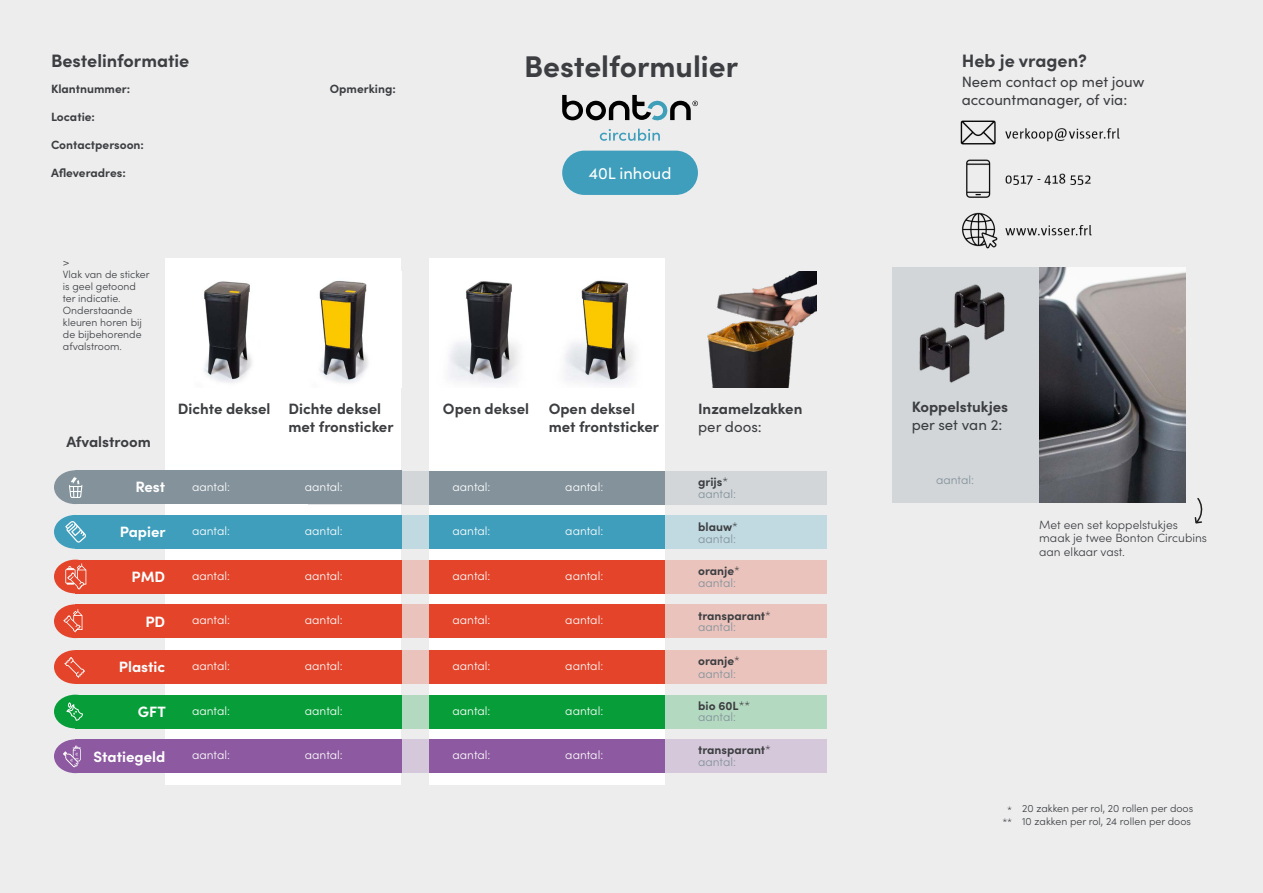
<style>
.page{position:relative;width:1263px;height:893px;background:#ededee}
.page>*{position:absolute;margin:0;border:0;box-sizing:border-box;transform-origin:0 0}
.t1{font:700 30px "Sofia Pro";color:#3c3e41}
.t2{font:700 18px "Sofia Pro";color:#3c3e41}
.t3{font:16.5px "Sofia Pro";color:#fff}
.t4{font:700 15px/18px "Sofia Pro";color:#3c3e41}
.t5{font:15px/18px "Sofia Pro";color:#3c3e41}
.t6{font:700 15px "Sofia Pro";color:#fff}
.t7{font:300 12px "Sofia Pro";color:#fff}
.t8{font:700 12px "Sofia Pro";color:#3c3e41}
.t9{font:300 12px/13.5px "Sofia Pro";color:#3c3e41}
.t10{font:300 12px "Sofia Pro";color:#83929b}
.t11{font:300 10.5px/12px "Sofia Pro";color:#3c3e41}
.s1{font-weight:300}
</style>
<div class="page">
<div style="left:165px;top:259px;width:236px;height:526px;background:#fff"></div>
<div style="left:429px;top:259px;width:236px;height:526px;background:#fff"></div>
<div style="left:892px;top:267px;width:147px;height:235px;background:#d2d6d9"></div>
<div style="left:309px;top:739px;width:518px;height:34px;background:#d5c8da"></div>
<div style="left:429px;top:739px;width:236px;height:34px;background:#8d59a0"></div>
<div style="left:309px;top:515px;width:518px;height:34px;background:#c1d9e1"></div>
<div style="left:429px;top:515px;width:236px;height:34px;background:#3e9ebc"></div>
<div style="left:309px;top:560px;width:518px;height:33px;background:#eac3bd"></div>
<div style="left:429px;top:560px;width:236px;height:33px;background:#e3442a"></div>
<div style="left:309px;top:650px;width:518px;height:34px;background:#eac3bd"></div>
<div style="left:429px;top:650px;width:236px;height:34px;background:#e3442a"></div>
<div style="left:309px;top:695px;width:518px;height:33px;background:#b4d9c1"></div>
<div style="left:429px;top:695px;width:236px;height:33px;background:#079e39"></div>
<div style="left:309px;top:604px;width:518px;height:34px;background:#eac3bd"></div>
<div style="left:429px;top:604px;width:236px;height:34px;background:#e3442a"></div>
<div style="left:309px;top:471px;width:518px;height:34px;background:#d2d6d9"></div>
<div style="left:429px;top:471px;width:236px;height:34px;background:#83929b"></div>
<img style="left:204px;top:281px;width:164px;height:102px">
<img style="left:449px;top:280px;width:186px;height:105px">
<div style="left:75px;top:470px;width:326px;height:34px;background:#83929b"></div>
<div style="left:54px;top:470px;width:43px;height:34px;background:#83929b;border-radius:50%"></div>
<div style="left:75px;top:515px;width:326px;height:34px;background:#3e9ebc"></div>
<div style="left:54px;top:515px;width:43px;height:34px;background:#3e9ebc;border-radius:50%"></div>
<div style="left:75px;top:560px;width:326px;height:33px;background:#e3442a"></div>
<div style="left:54px;top:560px;width:43px;height:33px;background:#e3442a;border-radius:50%"></div>
<div style="left:75px;top:604px;width:326px;height:34px;background:#e3442a"></div>
<div style="left:54px;top:604px;width:43px;height:34px;background:#e3442a;border-radius:50%"></div>
<div style="left:75px;top:650px;width:326px;height:34px;background:#e3442a"></div>
<div style="left:54px;top:650px;width:43px;height:34px;background:#e3442a;border-radius:50%"></div>
<div style="left:75px;top:695px;width:326px;height:33px;background:#079e39"></div>
<div style="left:54px;top:695px;width:43px;height:33px;background:#079e39;border-radius:50%"></div>
<div style="left:75px;top:739px;width:326px;height:34px;background:#8d59a0"></div>
<div style="left:54px;top:739px;width:43px;height:34px;background:#8d59a0;border-radius:50%"></div>
<svg style="left:69px;top:476px;width:13px;height:22px"></svg>
<svg style="left:65px;top:521px;width:21px;height:22px"></svg>
<svg style="left:65px;top:563px;width:21px;height:27px"></svg>
<svg style="left:64px;top:657px;width:21px;height:21px"></svg>
<svg style="left:66px;top:702px;width:17px;height:19px"></svg>
<svg style="left:63px;top:745px;width:18px;height:23px"></svg>
<svg style="left:63px;top:609px;width:19px;height:23px"></svg>
<img style="left:919px;top:284px;width:86px;height:99px">
<svg style="left:600px;top:129px;width:60px;height:12px"></svg>
<svg style="left:562px;top:95px;width:136px;height:26px"></svg>
<div style="left:562px;top:151px;width:136px;height:44px;background:#3e9ebc;border-radius:22px"></div>
<img style="left:707px;top:271px;width:110px;height:116px">
<img style="left:1039px;top:267px;width:147px;height:235px">
<svg style="left:1194px;top:498px;width:9px;height:26px"></svg>
<img style="left:960px;top:120px;width:160px;height:129px">
<h2 class="t2" style="left:51px;top:47px;width:140px">Bestelinformatie</h2>
<p class="t8" style="left:51px;top:79px;width:81px">Klantnummer:</p>
<p class="t8" style="left:51px;top:108px;width:46px">Locatie:</p>
<p class="t8" style="left:51px;top:136px;width:94px">Contactpersoon:</p>
<p class="t8" style="left:51px;top:163px;width:76px">Afleveradres:</p>
<p class="t11" style="left:63px;top:256px;width:88px">&gt;<br>Vlak van de sticker is geel getoond ter indicatie.<br>Onderstaande kleuren horen bij de bijbehorende afvalstroom.</p>
<p class="t8" style="left:330px;top:79px;width:67px">Opmerking:</p>
<h1 class="t1" style="left:524px;top:44px;width:216px">Bestelformulier</h1>
<h3 class="t3" style="left:589px;top:161px;width:84px">40L inhoud</h3>
<p class="t4" style="left:66px;top:431px;width:86px">Afvalstroom</p>
<p class="t6" style="left:135px;top:475px;width:31px">Rest</p>
<p class="t6" style="left:120px;top:520px;width:47px">Papier</p>
<p class="t6" style="left:132px;top:565px;width:35px">PMD</p>
<p class="t6" style="left:145px;top:610px;width:21px">PD</p>
<p class="t6" style="left:119px;top:655px;width:48px">Plastic</p>
<p class="t6" style="left:138px;top:700px;width:29px">GFT</p>
<p class="t6" style="left:94px;top:745px;width:73px">Statiegeld</p>
<p class="t4" style="left:178px;top:399px;width:94px">Dichte deksel</p>
<p class="t4" style="left:443px;top:399px;width:88px">Open deksel</p>
<p class="t4" style="left:549px;top:399px;width:112px">Open deksel met frontsticker</p>
<p class="t4" style="left:288px;top:399px;width:107px">Dichte deksel met fronsticker</p>
<p class="t7" style="left:192px;top:478px;width:39px">aantal:</p>
<p class="t7" style="left:452px;top:478px;width:39px">aantal:</p>
<p class="t7" style="left:305px;top:478px;width:39px">aantal:</p>
<p class="t7" style="left:565px;top:478px;width:39px">aantal:</p>
<p class="t7" style="left:192px;top:522px;width:39px">aantal:</p>
<p class="t7" style="left:452px;top:522px;width:39px">aantal:</p>
<p class="t7" style="left:305px;top:522px;width:39px">aantal:</p>
<p class="t7" style="left:565px;top:522px;width:39px">aantal:</p>
<p class="t7" style="left:192px;top:567px;width:39px">aantal:</p>
<p class="t7" style="left:452px;top:567px;width:39px">aantal:</p>
<p class="t7" style="left:305px;top:567px;width:39px">aantal:</p>
<p class="t7" style="left:565px;top:567px;width:39px">aantal:</p>
<p class="t7" style="left:192px;top:611px;width:39px">aantal:</p>
<p class="t7" style="left:452px;top:611px;width:39px">aantal:</p>
<p class="t7" style="left:305px;top:611px;width:39px">aantal:</p>
<p class="t7" style="left:565px;top:611px;width:39px">aantal:</p>
<p class="t7" style="left:192px;top:657px;width:39px">aantal:</p>
<p class="t7" style="left:452px;top:657px;width:39px">aantal:</p>
<p class="t7" style="left:305px;top:657px;width:39px">aantal:</p>
<p class="t7" style="left:565px;top:657px;width:39px">aantal:</p>
<p class="t7" style="left:192px;top:702px;width:39px">aantal:</p>
<p class="t7" style="left:452px;top:702px;width:39px">aantal:</p>
<p class="t7" style="left:305px;top:702px;width:39px">aantal:</p>
<p class="t7" style="left:565px;top:702px;width:39px">aantal:</p>
<p class="t7" style="left:192px;top:746px;width:39px">aantal:</p>
<p class="t7" style="left:452px;top:746px;width:39px">aantal:</p>
<p class="t7" style="left:305px;top:746px;width:39px">aantal:</p>
<p class="t7" style="left:565px;top:746px;width:39px">aantal:</p>
<p class="t4" style="left:698px;top:399px;width:106px">Inzamelzakken</p>
<p class="t5" style="left:698px;top:417px;width:65px">per doos:</p>
<p class="t8" style="left:698px;top:473px;width:31px">grijs<span class="s1">*</span></p>
<p class="t8" style="left:698px;top:517px;width:41px">blauw<span class="s1">*</span></p>
<p class="t8" style="left:698px;top:561px;width:43px">oranje<span class="s1">*</span></p>
<p class="t10" style="left:698px;top:485px;width:39px">aantal:</p>
<p class="t10" style="left:698px;top:530px;width:39px">aantal:</p>
<p class="t10" style="left:698px;top:574px;width:39px">aantal:</p>
<p class="t8" style="left:698px;top:606px;width:74px">transparant<span class="s1">*</span></p>
<p class="t10" style="left:698px;top:618px;width:39px">aantal:</p>
<p class="t8" style="left:698px;top:652px;width:43px">oranje<span class="s1">*</span></p>
<p class="t10" style="left:698px;top:665px;width:39px">aantal:</p>
<p class="t8" style="left:698px;top:697px;width:53px">bio 60L<span class="s1">**</span></p>
<p class="t10" style="left:698px;top:708px;width:39px">aantal:</p>
<p class="t8" style="left:698px;top:741px;width:74px">transparant<span class="s1">*</span></p>
<p class="t10" style="left:698px;top:753px;width:39px">aantal:</p>
<h2 class="t2" style="left:962px;top:47px;width:127px">Heb je vragen?</h2>
<p class="t5" style="left:962px;top:72px;width:184px">Neem contact op met jouw accountmanager, of via:</p>
<p class="t4" style="left:912px;top:397px;width:98px">Koppelstukjes</p>
<p class="t5" style="left:912px;top:415px;width:92px">per set van 2:</p>
<p class="t10" style="left:936px;top:471px;width:39px">aantal:</p>
<p class="t9" style="left:1039px;top:517px;width:169px">Met een set koppelstukjes maak je twee Bonton Circubins aan elkaar vast.</p>
<p class="t11" style="left:1002px;top:803px;width:11px;line-height:12.6px;text-align:center">* **</p>
<p class="t11" style="left:1022px;top:802px;width:173px;line-height:12.6px">20 zakken per rol, 20 rollen per doos<br>10 zakken per rol, 24 rollen per doos</p>
</div>
